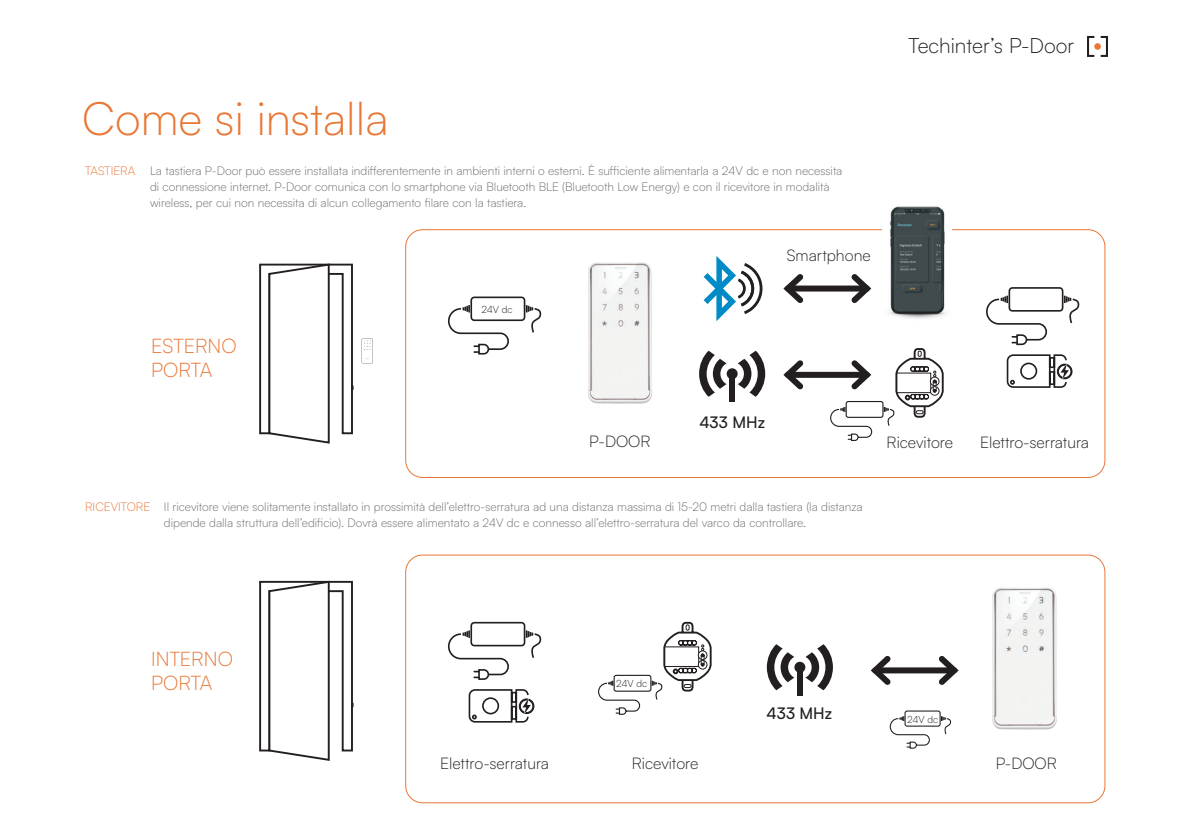
<style>
.page{position:relative;width:1191px;height:840px;background:#fff}
.page>*{position:absolute;margin:0;border:0;box-sizing:border-box;transform-origin:0 0}
.t1{font:300 46px "Satoshi";color:#e97735}
.t2{font:300 21px "Satoshi";color:#231f20}
.t3{font:300 20px/24px "Satoshi";color:#e97735}
.t4{font:300 16px "Satoshi";color:#231f20}
.t5{font:500 16px "Satoshi";color:#231f20}
.t6{font:300 12px/16px "Satoshi";color:#6c6d70}
.t7{font:300 12px "Satoshi";color:#e97735}
.t8{font:300 10px "Satoshi";color:#231f20}
</style>
<div class="page">
<svg style="left:1087px;top:36px;width:7px;height:21px"></svg>
<svg style="left:1100px;top:36px;width:8px;height:21px"></svg>
<div style="left:1094px;top:43px;width:6px;height:7px;background:#e97735;border-radius:50%"></div>
<img style="left:992px;top:587px;width:65px;height:143px">
<img style="left:588px;top:262px;width:64px;height:142px">
<svg style="left:259px;top:580px;width:95px;height:181px"></svg>
<svg style="left:259px;top:263px;width:95px;height:181px"></svg>
<svg style="left:448px;top:621px;width:93px;height:59px"></svg>
<svg style="left:468px;top:689px;width:66px;height:34px"></svg>
<svg style="left:986px;top:287px;width:93px;height:59px"></svg>
<svg style="left:1006px;top:354px;width:66px;height:34px"></svg>
<svg style="left:448px;top:296px;width:93px;height:59px"></svg>
<svg style="left:598px;top:621px;width:114px;height:94px"></svg>
<div style="left:797px;top:667px;width:5px;height:28px;background:#231f20"></div>
<svg style="left:767px;top:644px;width:66px;height:49px"></svg>
<div style="left:729px;top:373px;width:6px;height:29px;background:#231f20"></div>
<svg style="left:699px;top:350px;width:66px;height:47px"></svg>
<svg style="left:889px;top:710px;width:62px;height:38px"></svg>
<div style="left:405px;top:554px;width:700px;height:248px;border:1px solid #e97735;border-radius:17px"></div>
<div style="left:405px;top:229px;width:700px;height:248px;border:1px solid #e97735;border-radius:17px"></div>
<div style="left:872px;top:667px;width:85px;height:6px;background:#231f20;border-radius:3px"></div>
<svg style="left:870px;top:656px;width:20px;height:28px"></svg>
<svg style="left:938px;top:656px;width:20px;height:28px"></svg>
<div style="left:785px;top:371px;width:85px;height:6px;background:#231f20;border-radius:3px"></div>
<svg style="left:783px;top:360px;width:20px;height:29px"></svg>
<div style="left:785px;top:285px;width:85px;height:6px;background:#231f20;border-radius:3px"></div>
<svg style="left:783px;top:274px;width:20px;height:29px"></svg>
<svg style="left:851px;top:274px;width:20px;height:29px"></svg>
<svg style="left:361px;top:338px;width:12px;height:25px"></svg>
<svg style="left:829px;top:348px;width:115px;height:93px"></svg>
<svg style="left:703px;top:256px;width:59px;height:65px"></svg>
<img style="left:883px;top:206px;width:68px;height:113px">
<h2 class="t2" style="left:908px;top:32px;width:167px">Techinter’s P-Door</h2>
<p class="t1" style="left:82px;top:89px;width:308px">Come si installa</p>
<p class="t7" style="left:85px;top:163px;width:52px">TASTIERA</p>
<p class="t6" style="left:150px;top:162px;width:694px">La tastiera P-Door può essere installata indifferentemente in ambienti interni o esterni. È sufficiente alimentarla a 24V dc e non necessita di connessione internet. P-Door comunica con lo smartphone via Bluetooth BLE (Bluetooth Low Energy) e con il ricevitore in modalità wireless, per cui non necessita di alcun collegamento filare con la tastiera.</p>
<p class="t4" style="left:786px;top:245px;width:86px">Smartphone</p>
<p class="t3" style="left:151px;top:333px;width:87px">ESTERNO<br>PORTA</p>
<p class="t8" style="left:481px;top:303px;width:33px">24V dc</p>
<p class="t4" style="left:589px;top:430px;width:63px">P-DOOR</p>
<p class="t5" style="left:699px;top:410px;width:67px">433 MHz</p>
<p class="t4" style="left:886px;top:431px;width:68px">Ricevitore</p>
<p class="t4" style="left:980px;top:431px;width:111px">Elettro-serratura</p>
<p class="t7" style="left:85px;top:498px;width:67px">RICEVITORE</p>
<p class="t6" style="left:164px;top:497px;width:700px">Il ricevitore viene solitamente installato in prossimità dell’elettro-serratura ad una distanza massima di 15-20 metri dalla tastiera (la distanza dipende dalla struttura dell’edificio). Dovrà essere alimentato a 24V dc e connesso all’elettro-serratura del varco da controllare.</p>
<p class="t3" style="left:151px;top:646px;width:83px">INTERNO<br>PORTA</p>
<p class="t4" style="left:440px;top:752px;width:111px">Elettro-serratura</p>
<p class="t8" style="left:616px;top:676px;width:33px">24V dc</p>
<p class="t4" style="left:632px;top:752px;width:68px">Ricevitore</p>
<p class="t5" style="left:766px;top:701px;width:67px">433 MHz</p>
<p class="t8" style="left:907px;top:712px;width:33px">24V dc</p>
<p class="t4" style="left:995px;top:752px;width:63px">P-DOOR</p>
</div>
